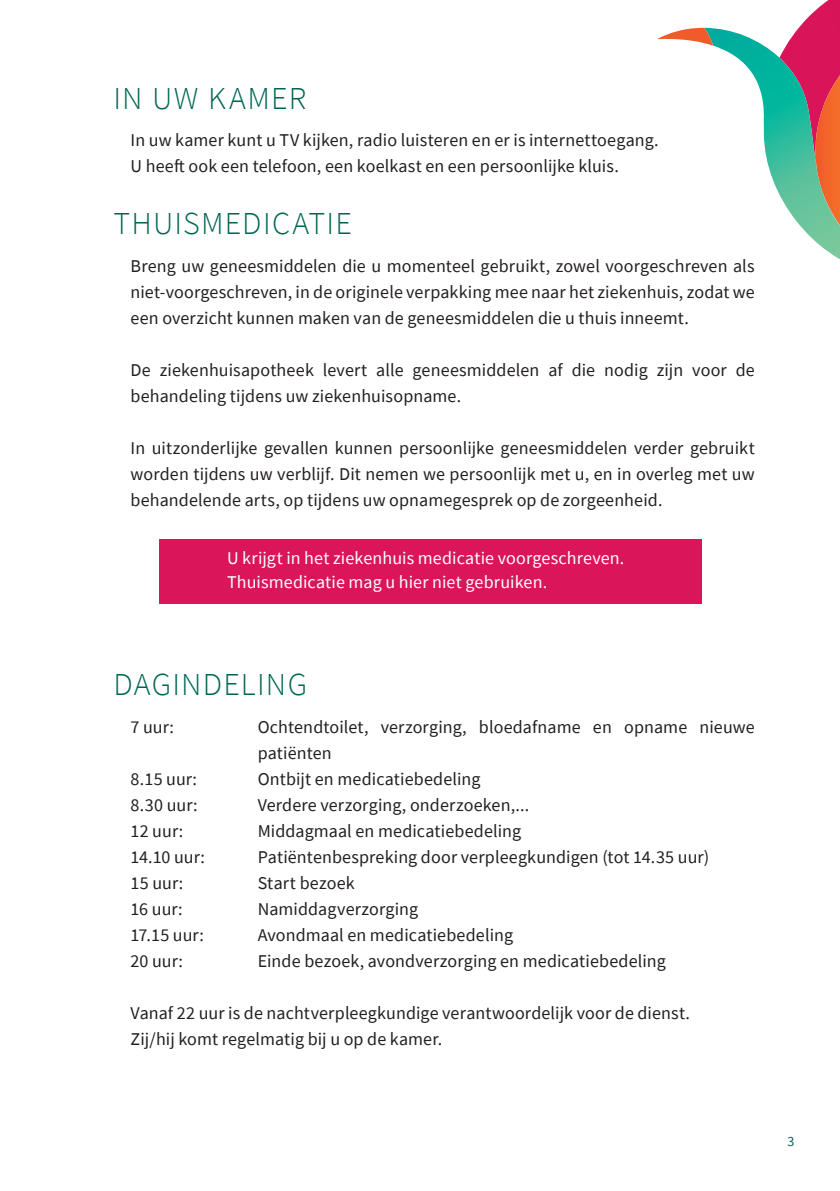
<style>
.page{position:relative;width:840px;height:1191px;background:#fff}
.page>*{position:absolute;margin:0;border:0;box-sizing:border-box;transform-origin:0 0}
.Titel_N2{font:300 32px "Source Sans Pro";letter-spacing:.035em;color:#006654}
.Body{font:18px/26px "Source Sans Pro";letter-spacing:.005em;color:#231f20}
.Info{font:18px/24px "Source Sans Pro";letter-spacing:.005em;color:#fff}
.t1{font:14px "Source Sans Pro";color:#006654}
</style>
<div class="page">
<svg style="left:657px;top:0;width:182px;height:259px"></svg>
<div style="left:159px;top:539px;width:542px;height:65px;background:#da1559"></div>
<p class="Titel_N2" style="left:113px;top:79px;width:194px">IN UW KAMER</p>
<p class="Body" style="left:130px;top:127px;width:529px">In uw kamer kunt u TV kijken, radio luisteren en er is internettoegang.</p>
<p class="Body" style="left:130px;top:153px;width:489px">U heeft ook een telefoon, een koelkast en een persoonlijke kluis.</p>
<p class="Titel_N2" style="left:113px;top:204px;width:240px">THUISMEDICATIE</p>
<p class="Body" style="left:130px;top:253px;width:625px;text-align:justify">Breng uw geneesmiddelen die u momenteel gebruikt, zowel voorgeschreven als niet-voorgeschreven, in de originele verpakking mee naar het ziekenhuis, zodat we een overzicht kunnen maken van de geneesmiddelen die u thuis inneemt.</p>
<p class="Body" style="left:130px;top:357px;width:625px">De ziekenhuisapotheek levert alle geneesmiddelen af die nodig zijn voor de behandeling tijdens uw ziekenhuisopname.</p>
<p class="Body" style="left:130px;top:435px;width:625px;text-align:justify">In uitzonderlijke gevallen kunnen persoonlijke geneesmiddelen verder gebruikt worden tijdens uw verblijf. Dit nemen we persoonlijk met u, en in overleg met uw behandelende arts, op tijdens uw opnamegesprek op de zorgeenheid.</p>
<p class="Info" style="left:227px;top:546px;width:398px">U krijgt in het ziekenhuis medicatie voorgeschreven.<br>Thuismedicatie mag u hier niet gebruiken.</p>
<p class="Titel_N2" style="left:113px;top:665px;width:195px">DAGINDELING</p>
<p class="Body" style="left:130px;top:713px;width:45px">7 uur:</p>
<p class="Body" style="left:257px;top:713px;width:498px">Ochtendtoilet, verzorging, bloedafname en opname nieuwe patiënten</p>
<p class="Body" style="left:130px;top:765px;width:68px">8.15 uur:</p>
<p class="Body" style="left:257px;top:765px;width:224px">Ontbijt en medicatiebedeling</p>
<p class="Body" style="left:130px;top:791px;width:69px">8.30 uur:</p>
<p class="Body" style="left:257px;top:791px;width:273px">Verdere verzorging, onderzoeken,...</p>
<p class="Body" style="left:130px;top:817px;width:54px">12 uur:</p>
<p class="Body" style="left:257px;top:817px;width:265px">Middagmaal en medicatiebedeling</p>
<p class="Body" style="left:130px;top:843px;width:76px">14.10 uur:</p>
<p class="Body" style="left:257px;top:843px;width:453px">Patiëntenbespreking door verpleegkundigen (tot 14.35 uur)</p>
<p class="Body" style="left:130px;top:869px;width:54px">15 uur:</p>
<p class="Body" style="left:257px;top:869px;width:98px">Start bezoek</p>
<p class="Body" style="left:130px;top:895px;width:54px">16 uur:</p>
<p class="Body" style="left:257px;top:895px;width:162px">Namiddagverzorging</p>
<p class="Body" style="left:130px;top:921px;width:75px">17.15 uur:</p>
<p class="Body" style="left:257px;top:921px;width:257px">Avondmaal en medicatiebedeling</p>
<p class="Body" style="left:130px;top:947px;width:54px">20 uur:</p>
<p class="Body" style="left:257px;top:947px;width:409px">Einde bezoek, avondverzorging en medicatiebedeling</p>
<p class="Body" style="left:130px;top:999px;width:560px">Vanaf 22 uur is de nachtverpleegkundige verantwoordelijk voor de dienst.<br>Zij/hij komt regelmatig bij u op de kamer.</p>
<p class="t1" style="left:787px;top:1132px;width:8px">3</p>
</div>
